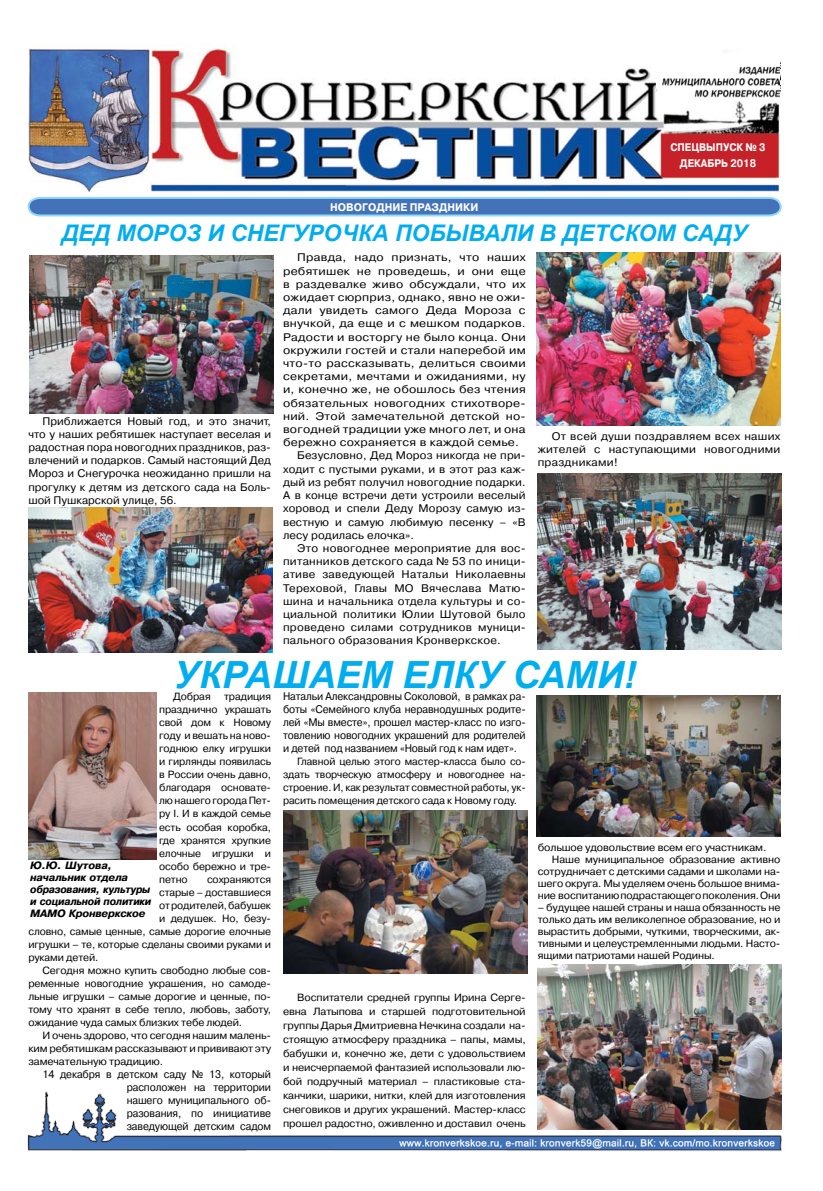
<style>
.page{position:relative;width:823px;height:1191px;background:#fff}
.page>*{position:absolute;margin:0;border:0;box-sizing:border-box;transform-origin:0 0}
.t1{font:italic 700 37.4px "Arial";color:#00adef}
.t2{font:italic 700 22.9px "Arial";color:#00adef}
.t3{font:11px "Pragmatica C";letter-spacing:.02em;color:#000;scale:1.12 1}
.t4{font:11px/13.2px "Pragmatica C";letter-spacing:.02em;color:#000;text-align:justify;scale:1.05 1}
.t5{font:11px/13px "Pragmatica C";letter-spacing:.02em;color:#000;text-align:justify;scale:.94 1}
.t6{font:11px/13.2px "Pragmatica C";letter-spacing:.02em;color:#000;text-align:justify}
.t7{font:11px "Pragmatica C";letter-spacing:.02em;color:#000;scale:1.04 1}
.t8{font:700 11px/16px "Pragmatica C";color:#fff;text-align:center;scale:.89 1}
.t9{font:700 11px "Pragmatica C";color:#fff;scale:.95 1}
.t10{font:10.4px/13px "Pragmatica C";letter-spacing:-.01em;color:#000;text-align:justify}
.t11{font:italic 700 10px/12px "Pragmatica";letter-spacing:-.02em;color:#000}
</style>
<div class="page">
<img style="left:28px;top:46px;width:751px;height:146px">
<img style="left:27px;top:1081px;width:755px;height:71px">
<img style="left:656px;top:60px;width:123px;height:39px">
<svg style="left:27px;top:196px;width:755px;height:21px;background:#5f90c9"></svg>
<img style="left:283px;top:811px;width:244px;height:162px">
<img style="left:537px;top:964px;width:244px;height:165px">
<img style="left:536px;top:696px;width:244px;height:140px">
<img style="left:29px;top:256px;width:244px;height:157px">
<img style="left:28px;top:507px;width:244px;height:146px">
<img style="left:537px;top:473px;width:244px;height:176px">
<img style="left:536px;top:252px;width:244px;height:173px">
<img style="left:29px;top:693px;width:127px;height:166px">
<p class="t9" style="left:330px;top:202px;width:157px">новогодние праздники</p>
<p class="t8" style="left:670px;top:139px;width:108px">Спецвыпуск № 3 декабрь 2018</p>
<h2 class="t2" style="left:62px;top:217px;width:686px">Дед Мороз и Снегурочка побывали в детском саду</h2>
<p class="t6" style="left:28px;top:414px;width:244px;text-indent:14px">Приближается Новый год, и это значит, что у наших ребятишек наступает веселая и радостная пора новогодних праздников, раз&shy;влечений и подарков. Самый настоящий Дед Мороз и Снегурочка неожиданно пришли на прогулку к детям из детского сада на Боль&shy;шой Пушкарской улице, 56.</p>
<p class="t3" style="left:297px;top:252px;width:205px">Правда, надо признать, что наших</p>
<p class="t3" style="left:283px;top:265px;width:218px">ребятишек не проведешь, и они еще</p>
<p class="t3" style="left:283px;top:278px;width:218px">в раздевалке живо обсуждали, что их</p>
<p class="t3" style="left:283px;top:291px;width:218px">ожидает сюрприз, однако, явно не ожи-</p>
<p class="t3" style="left:283px;top:304px;width:218px">дали увидеть самого Деда Мороза с</p>
<p class="t3" style="left:283px;top:318px;width:218px">внучкой, да еще и с мешком подарков.</p>
<p class="t3" style="left:283px;top:331px;width:218px">Радости и восторгу не было конца. Они</p>
<p class="t3" style="left:283px;top:344px;width:218px">окружили гостей и стали наперебой им</p>
<p class="t3" style="left:283px;top:357px;width:218px">что-то рассказывать, делиться своими</p>
<p class="t3" style="left:283px;top:370px;width:218px">секретами, мечтами и ожиданиями, ну</p>
<p class="t3" style="left:283px;top:384px;width:218px">и, конечно же, не обошлось без чтения</p>
<p class="t3" style="left:283px;top:397px;width:218px">обязательных новогодних стихотворе-</p>
<p class="t3" style="left:283px;top:410px;width:218px">ний. Этой замечательной детской но-</p>
<p class="t3" style="left:283px;top:423px;width:218px">вогодней традиции уже много лет, и она</p>
<p class="t3" style="left:283px;top:436px;width:212px">бережно сохраняется в каждой семье.</p>
<p class="t7" style="left:297px;top:450px;width:221px">Безусловно, Дед Мороз никогда не при-</p>
<p class="t7" style="left:283px;top:463px;width:235px">ходит с пустыми руками, и в этот раз каж-</p>
<p class="t7" style="left:283px;top:476px;width:235px">дый из ребят получил новогодние подарки.</p>
<p class="t7" style="left:283px;top:489px;width:235px">А в конце встречи дети устроили веселый</p>
<p class="t7" style="left:283px;top:502px;width:235px">хоровод и спели Деду Морозу самую из-</p>
<p class="t7" style="left:283px;top:516px;width:235px">вестную и самую любимую песенку – «В</p>
<p class="t7" style="left:283px;top:529px;width:127px">лесу родилась елочка».</p>
<p class="t4" style="left:297px;top:542px;width:219px">Это новогоднее мероприятие для вос-</p>
<p class="t4" style="left:283px;top:555px;width:232px">питанников детского сада № 53 по иници-</p>
<p class="t4" style="left:283px;top:568px;width:232px">ативе заведующей Натальи Николаевны</p>
<p class="t4" style="left:283px;top:581px;width:232px">Тереховой, Главы МО Вячеслава Матю-</p>
<p class="t4" style="left:283px;top:594px;width:232px">шина и начальника отдела культуры и со-</p>
<p class="t4" style="left:283px;top:608px;width:232px">циальной политики Юлии Шутовой было</p>
<p class="t4" style="left:283px;top:621px;width:232px">проведено силами сотрудников муници-</p>
<p class="t4" style="left:283px;top:634px;width:209px">пального образования Кронверкское.</p>
<p class="t4" style="left:537px;top:429px;width:232px;text-indent:14px">От всей души поздравляем всех наших жителей с наступающими новогодними праздниками!</p>
<h1 class="t1" style="left:174px;top:649px;width:463px">Украшаем елку сами!</h1>
<p class="t10" style="left:173px;top:690px;width:39px">Добрая</p>
<p class="t10" style="left:159px;top:690px;width:113px;text-indent:65px">традиция празднично украшать свой дом к Новому году и вешать на ново&shy;годнюю елку игрушки и гирлянды появилась в России очень давно, благодаря основате&shy;лю нашего города Пет&shy;ру I. И в каждой семье есть особая коробка, где хранятся хрупкие елочные игрушки и особо бережно и тре&shy;петно</p>
<p class="t11" style="left:30px;top:859px;width:123px">Ю.Ю. Шутова, начальник отдела образования, культуры и социальной политики<br>МАМО Кронверкское</p>
<p class="t10" style="left:207px;top:872px;width:65px">сохраняются</p>
<p class="t10" style="left:159px;top:885px;width:113px">старые – доставшиеся</p>
<p class="t10" style="left:159px;top:898px;width:113px">от родителей, бабушек</p>
<p class="t10" style="left:159px;top:911px;width:113px">и дедушек. Но, безу-</p>
<p class="t10" style="left:28px;top:924px;width:244px">словно, самые ценные, самые дорогие елочные</p>
<p class="t10" style="left:28px;top:937px;width:244px">игрушки – те, которые сделаны своими руками и</p>
<p class="t10" style="left:28px;top:950px;width:71px">руками детей.</p>
<p class="t10" style="left:43px;top:963px;width:230px">Сегодня можно купить свободно любые сов-</p>
<p class="t10" style="left:28px;top:976px;width:244px">ременные новогодние украшения, но самоде-</p>
<p class="t10" style="left:28px;top:989px;width:244px">льные игрушки – самые дорогие и ценные, по-</p>
<p class="t10" style="left:28px;top:1002px;width:244px">тому что хранят в себе тепло, любовь, заботу,</p>
<p class="t10" style="left:28px;top:1015px;width:215px">ожидание чуда самых близких тебе людей.</p>
<p class="t10" style="left:43px;top:1028px;width:230px">И очень здорово, что сегодня нашим малень-</p>
<p class="t10" style="left:28px;top:1041px;width:244px">ким ребятишкам рассказывают и прививают эту</p>
<p class="t10" style="left:28px;top:1054px;width:136px">замечательную традицию.</p>
<p class="t5" style="left:127px;top:1067px;width:155px;text-indent:-84px">14 декабря в детском саду № 13, который расположен на территории нашего муниципального об&shy;разования, по инициативе заведующей детским садом</p>
<p class="t5" style="left:283px;top:690px;width:259px">Натальи Александровны Соколовой, в рамках ра&shy;боты «Семейного клуба неравнодушных родите&shy;лей «Мы вместе», прошел мастер-класс по изго&shy;товлению новогодних украшений для родителей и детей под названием «Новый год к нам идет».</p>
<p class="t10" style="left:283px;top:755px;width:244px;text-indent:14px">Главной целью этого мастер-класса было со&shy;здать творческую атмосферу и новогоднее на&shy;строение. И, как результат совместной работы, ук&shy;расить помещения детского сада к Новому году.</p>
<p class="t10" style="left:283px;top:990px;width:244px;line-height:14px;text-indent:14px">Воспитатели средней группы Ирина Серге&shy;евна Латыпова и старшей подготовительной группы Дарья Дмитриевна Нечкина создали на&shy;стоящую атмосферу праздника – папы, мамы, бабушки и, конечно же, дети с удовольствием и неисчерпаемой фантазией использовали лю&shy;бой подручный материал – пластиковые ста&shy;канчики, шарики, нитки, клей для изготовления снеговиков и других украшений. Мастер-класс прошел радостно, оживленно и доставил очень</p>
<p class="t10" style="left:537px;top:840px;width:230px">большое удовольствие всем его участникам.</p>
<p class="t10" style="left:551px;top:852px;width:230px">Наше муниципальное образование активно</p>
<p class="t10" style="left:537px;top:864px;width:244px">сотрудничает с детскими садами и школами на-</p>
<p class="t10" style="left:537px;top:876px;width:244px">шего округа. Мы уделяем очень большое внима-</p>
<p class="t10" style="left:537px;top:888px;width:244px">ние воспитанию подрастающего поколения. Они</p>
<p class="t10" style="left:537px;top:901px;width:244px;line-height:12px">– будущее нашей страны и наша обязанность не только дать им великолепное образование, но и вырастить добрыми, чуткими, творческими, ак&shy;тивными и целеустремленными людьми. Насто&shy;ящими патриотами нашей Родины.</p>
</div>
